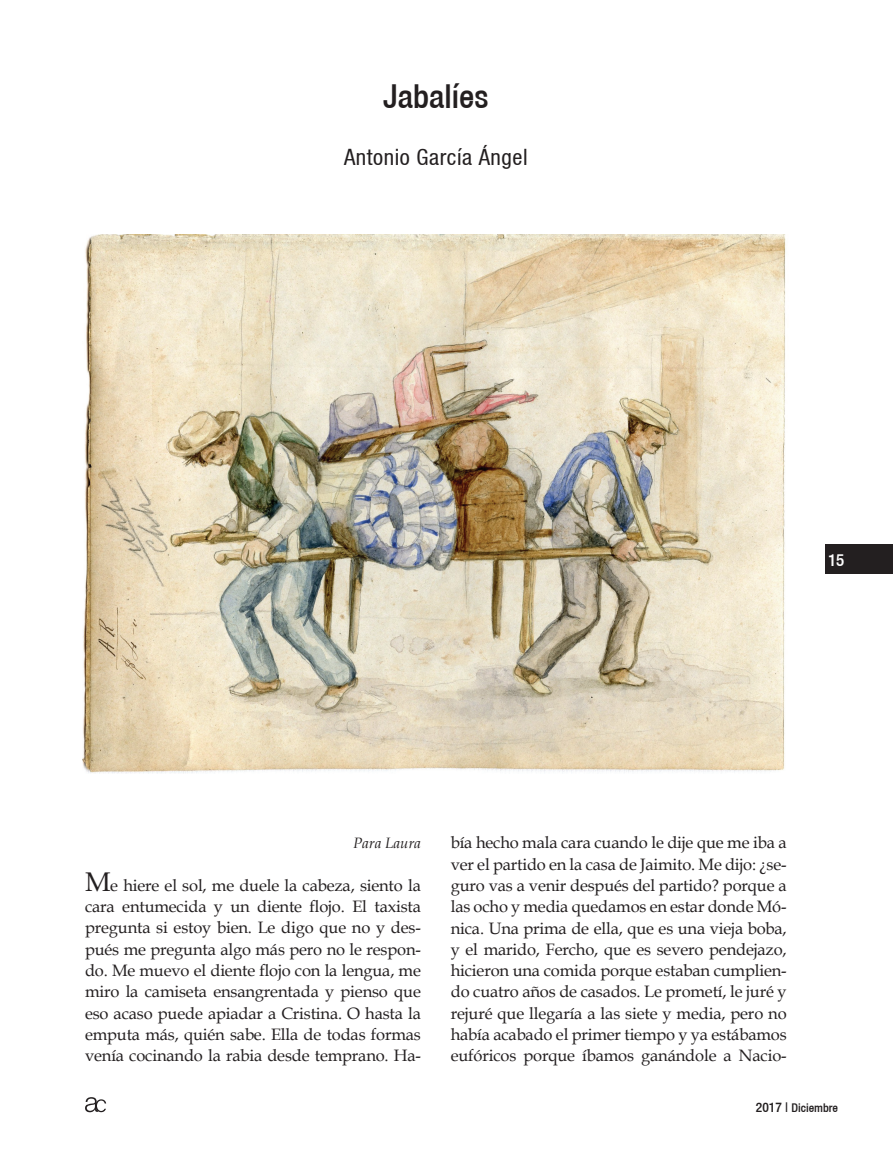
<style>
.page{position:relative;width:893px;height:1149px;background:#fff}
.page>*{position:absolute;margin:0;border:0;box-sizing:border-box;transform-origin:0 0}
.t1{font:500 condensed 33px "Helvetica 67";color:#231f20}
.t2{font:condensed 22.5px "Helvetica 57";letter-spacing:.025em;color:#231f20}
.t3{font:500 condensed 16.95px "Helvetica 67";color:#fff}
.t4{font:16.5px/21.3px "Book Antiqua";letter-spacing:-.01em;color:#231f20;text-align:justify}
.t5{font:italic 15px "Book Antiqua";color:#231f20}
.t6{font:500 condensed 12px "Helvetica 67";color:#231f20}
.s1{font-size:27px}
.s2{font-size:13.5px}
</style>
<div class="page">
<div style="left:825px;top:544px;width:68px;height:29px;background:#231f20"></div>
<svg style="left:85px;top:1097px;width:21px;height:14px"></svg>
<img style="left:83px;top:234px;width:703px;height:539px">
<h1 class="t1" style="left:383px;top:77px;width:107px">Jabalíes</h1>
<h2 class="t2" style="left:344px;top:144px;width:185px">Antonio García Ángel</h2>
<p class="t3" style="left:828px;top:549px;width:18px">15</p>
<p class="t5" style="left:353px;top:832px;width:69px">Para Laura</p>
<p class="t4" style="left:85px;top:873px;width:337px"><span class="s1">M</span>e hiere el sol, me duele la cabeza, siento la cara entumecida y un diente flojo. El taxista pregunta si estoy bien. Le digo que no y des&shy;pués me pregunta algo más pero no le respon&shy;do. Me muevo el diente flojo con la lengua, me miro la camiseta ensangrentada y pienso que eso acaso puede apiadar a Cristina. O hasta la emputa más, quién sabe. Ella de todas formas venía cocinando la rabia desde temprano. Ha-</p>
<p class="t4" style="left:451px;top:831px;width:337px">bía hecho mala cara cuando le dije que me iba a ver el partido en la casa de Jaimito. Me dijo: ¿se&shy;guro vas a venir después del partido? porque a las ocho y media quedamos en estar donde Mó&shy;nica. Una prima de ella, que es una vieja boba, y el marido, Fercho, que es severo pendejazo, hicieron una comida porque estaban cumplien&shy;do cuatro años de casados. Le prometí, le juré y rejuré que llegaría a las siete y media, pero no había acabado el primer tiempo y ya estábamos eufóricos porque íbamos ganándole a Nacio-</p>
<p class="t6" style="left:756px;top:1100px;width:84px"><span class="s2">2017 |</span> Diciembre</p>
</div>
